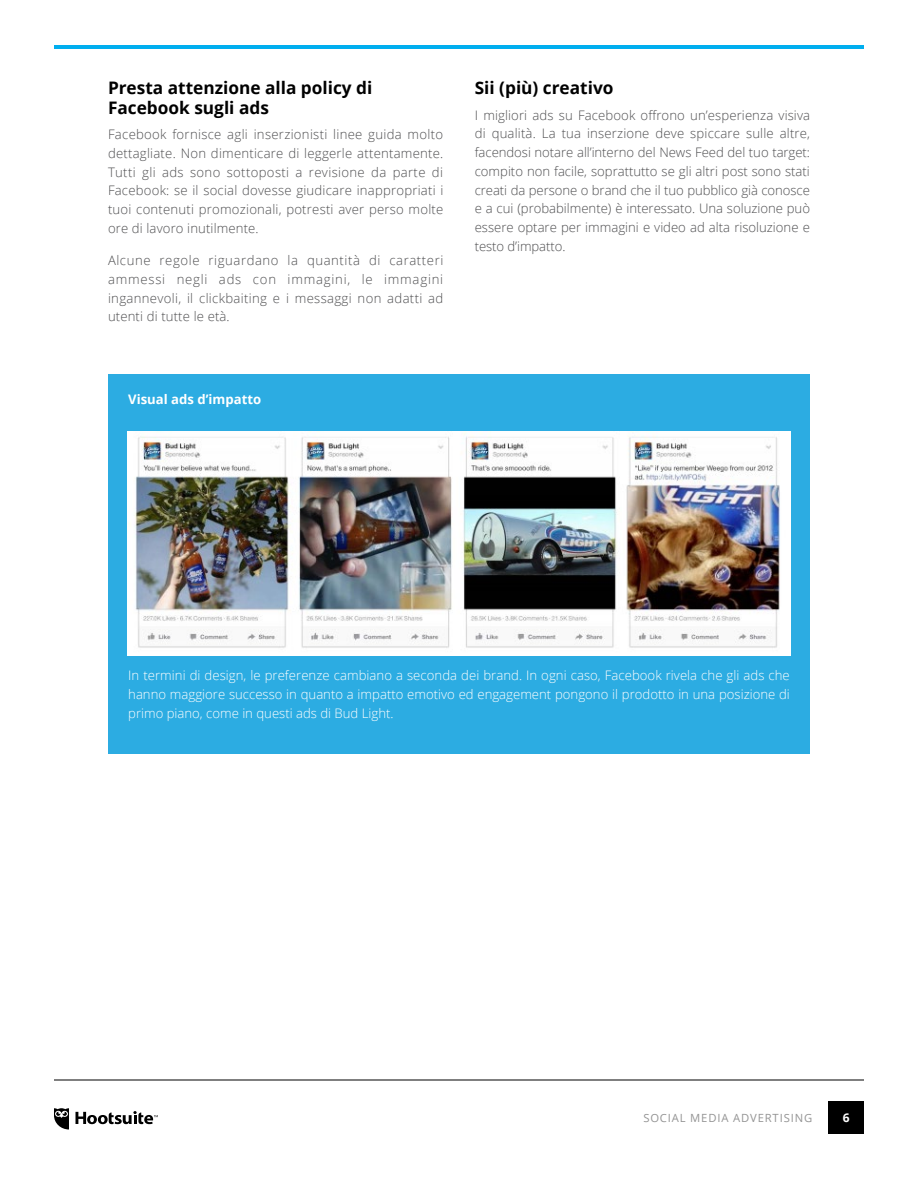
<style>
.page{position:relative;width:918px;height:1188px;background:#fff}
.page>*{position:absolute;margin:0;border:0;box-sizing:border-box;transform-origin:0 0}
.t1{font:700 17.25px/19.5px "Open Sans";color:#000}
.t2{font:300 13.2px/18.8px "Open Sans";letter-spacing:.01em;color:#4d4d4f;text-align:justify}
.t3{font:300 13.2px/18.8px "Open Sans";color:#fff;text-align:justify}
.t4{font:700 13.2px "Open Sans";color:#fff}
.t5{font:700 12px "Open Sans";color:#fff}
.t6{font:11.25px "Open Sans";letter-spacing:.075em;color:#949494}
</style>
<div class="page">
<div style="left:828px;top:1101px;width:36px;height:33px;background:#000"></div>
<hr style="left:54px;top:1080px;width:810px;height:1px;background:#000">
<hr style="left:54px;top:45px;width:810px;height:4px;background:#00aeef">
<svg style="left:76px;top:1111px;width:82px;height:13px"></svg>
<svg style="left:54px;top:1108px;width:15px;height:22px"></svg>
<div style="left:108px;top:374px;width:702px;height:379px;background:#2cace2"></div>
<img style="left:128px;top:431px;width:662px;height:224px">
<h1 class="t1" style="left:108px;top:78px;width:266px">Presta attenzione alla policy di<br>Facebook sugli ads</h1>
<p class="t2" style="left:108px;top:125px;width:337px">Facebook fornisce agli inserzionisti linee guida molto dettagliate. Non dimenticare di leggerle attentamente.<br>Tutti gli ads sono sottoposti a revisione da parte di Facebook: se il social dovesse giudicare inappropriati i tuoi contenuti promozionali, potresti aver perso molte ore di lavoro inutilmente.</p>
<p class="t2" style="left:108px;top:251px;width:337px">Alcune regole riguardano la quantità di caratteri ammessi negli ads con immagini, le immagini ingannevoli, il clickbaiting e i messaggi non adatti ad utenti di tutte le età.</p>
<p class="t4" style="left:128px;top:390px;width:134px">Visual ads d’impatto</p>
<h1 class="t1" style="left:475px;top:78px;width:140px">Sii (più) creativo</h1>
<p class="t2" style="left:475px;top:105px;width:337px">I migliori ads su Facebook offrono un’esperienza visiva di qualità. La tua inserzione deve spiccare sulle altre, facendosi notare all’interno del News Feed del tuo target: compito non facile, soprattutto se gli altri post sono stati creati da persone o brand che il tuo pubblico già conosce e a cui (probabilmente) è interessato. Una soluzione può essere optare per immagini e video ad alta risoluzione e testo d’impatto.</p>
<p class="t3" style="left:128px;top:666px;width:663px">In termini di design, le preferenze cambiano a seconda dei brand. In ogni caso, Facebook rivela che gli ads che hanno maggiore successo in quanto a impatto emotivo ed engagement pongono il prodotto in una posizione di primo piano, come in questi ads di Bud Light.</p>
<p class="t6" style="left:643px;top:1110px;width:170px">SOCIAL MEDIA ADVERTISING</p>
<p class="t5" style="left:843px;top:1109px;width:8px">6</p>
</div>
